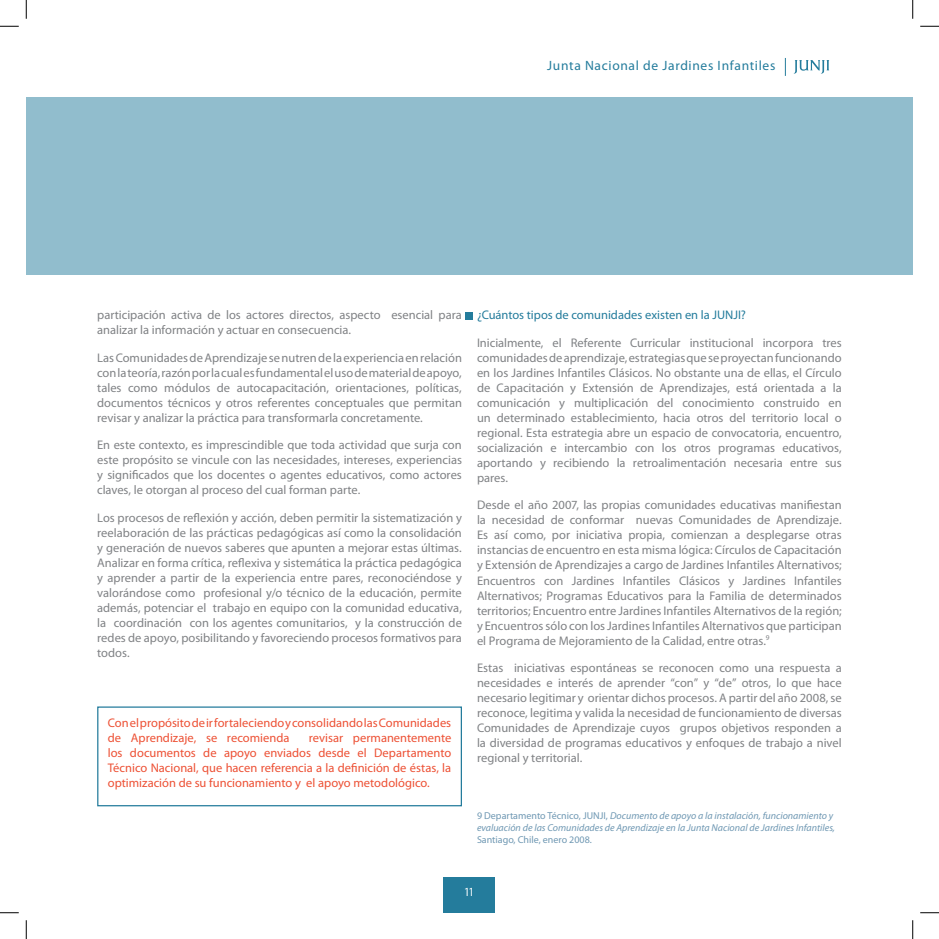
<style>
.page{position:relative;width:939px;height:939px;background:#fff}
.page>*{position:absolute;margin:0;border:0;box-sizing:border-box;transform-origin:0 0}
.t1{font:13.5px "Myriad Pro";letter-spacing:.05em;color:#247c9c}
.t2{font:12.5px/15px "Myriad Pro";color:#808285;text-align:justify}
.t3{font:12.5px/15px "Myriad Pro";color:#ed5135}
.t4{font:12.5px "Myriad Pro";color:#247c9c}
.t5{font:condensed 12.5px "Myriad Pro";color:#fff}
.t6{font:italic 10px/12px "Myriad Pro";color:#6f98b3}
.t7{font:10px "Myriad Pro";color:#6f98b3}
.s1{font-style:normal}
</style>
<div class="page">
<svg style="left:793px;top:60px;width:36px;height:14px"></svg>
<svg style="left:785px;top:58px;width:1px;height:18px"></svg>
<div style="left:443px;top:877px;width:52px;height:35px;background:#247c9c"></div>
<div style="left:26px;top:97px;width:886px;height:177px;background:#91bdcd"></div>
<div style="left:97px;top:706px;width:365px;height:100px;border:1px solid #247c9c"></div>
<div style="left:466px;top:313px;width:7px;height:7px;background:#247c9c"></div>
<svg style="left:0;top:25px;width:19px;height:2px"></svg>
<svg style="left:920px;top:25px;width:18px;height:2px"></svg>
<svg style="left:0;top:912px;width:19px;height:1px"></svg>
<svg style="left:920px;top:912px;width:18px;height:1px"></svg>
<svg style="left:25px;top:0;width:2px;height:19px"></svg>
<svg style="left:25px;top:920px;width:2px;height:18px"></svg>
<svg style="left:912px;top:0;width:1px;height:19px"></svg>
<svg style="left:912px;top:920px;width:1px;height:18px"></svg>
<p class="t1" style="left:547px;top:58px;width:229px">Junta Nacional de Jardines Infantiles</p>
<p class="t2" style="left:97px;top:308px;width:366px">participación activa de los actores directos, aspecto esencial para analizar la información y actuar en consecuencia.</p>
<p class="t2" style="left:97px;top:350px;width:366px">Las Comunidades de Aprendizaje se nutren de la experiencia en relación con la teoría, razón por la cual es fundamental el uso de material de apoyo, tales como módulos de autocapacitación, orientaciones, políticas, documentos técnicos y otros referentes conceptuales que permitan revisar y analizar la práctica para transformarla concretamente.</p>
<p class="t2" style="left:97px;top:438px;width:366px">En este contexto, es imprescindible que toda actividad que surja con este propósito se vincule con las necesidades, intereses, experiencias y significados que los docentes o agentes educativos, como actores claves, le otorgan al proceso del cual forman parte.</p>
<p class="t2" style="left:97px;top:510px;width:366px">Los procesos de reflexión y acción, deben permitir la sistematización y reelaboración de las prácticas pedagógicas así como la consolidación y generación de nuevos saberes que apunten a mejorar estas últimas.<br>Analizar en forma crítica, reflexiva y sistemática la práctica pedagógica y aprender a partir de la experiencia entre pares, reconociéndose y valorándose como profesional y/o técnico de la educación, permite además, potenciar el trabajo en equipo con la comunidad educativa, la coordinación con los agentes comunitarios, y la construcción de redes de apoyo, posibilitando y favoreciendo procesos formativos para todos.</p>
<p class="t3" style="left:108px;top:715px;width:345px">Con el propósito de ir fortaleciendo y consolidando las Comunidades de Aprendizaje, se recomienda</p>
<p class="t3" style="left:108px;top:730px;width:345px;text-align:justify;text-indent:201px">revisar permanentemente los documentos de apoyo enviados desde el Departamento Técnico Nacional, que hacen referencia a la definición de éstas, la optimización de su funcionamiento y el apoyo metodológico.</p>
<p class="t4" style="left:477px;top:308px;width:270px">¿Cuántos tipos de comunidades existen en la JUNJI?</p>
<p class="t2" style="left:477px;top:335px;width:366px">Inicialmente, el Referente Curricular institucional incorpora tres comunidades de aprendizaje, estrategias que se proyectan funcionando en los Jardines Infantiles Clásicos. No obstante una de ellas, el Círculo de Capacitación y Extensión de Aprendizajes, está orientada a la comunicación y multiplicación del conocimiento construido en un determinado establecimiento, hacia otros del territorio local o regional. Esta estrategia abre un espacio de convocatoria, encuentro, socialización e intercambio con los otros programas educativos, aportando y recibiendo la retroalimentación necesaria entre sus pares.</p>
<p class="t2" style="left:477px;top:498px;width:366px">Desde el año 2007, las propias comunidades educativas manifiestan la necesidad de conformar nuevas Comunidades de Aprendizaje.<br>Es así como, por iniciativa propia, comienzan a desplegarse otras instancias de encuentro en esta misma lógica: Círculos de Capacitación y Extensión de Aprendizajes a cargo de Jardines Infantiles Alternativos; Encuentros con Jardines Infantiles Clásicos y Jardines Infantiles Alternativos; Programas Educativos para la Familia de determinados territorios; Encuentro entre Jardines Infantiles Alternativos de la región; y Encuentros sólo con los Jardines Infantiles Alternativos que participan el Programa de Mejoramiento de la Calidad, entre otras.<sup>9</sup></p>
<p class="t2" style="left:477px;top:660px;width:366px">Estas iniciativas espontáneas se reconocen como una respuesta a necesidades e interés de aprender “con” y “de” otros, lo que hace necesario legitimar y orientar dichos procesos. A partir del año 2008, se reconoce, legitima y valida la necesidad de funcionamiento de diversas Comunidades de Aprendizaje cuyos grupos objetivos responden a la diversidad de programas educativos y enfoques de trabajo a nivel regional y territorial.</p>
<p class="t6" style="left:477px;top:809px;width:359px"><span class="s1">9 Departamento Técnico, JUNJI,</span> Documento de apoyo a la instalación, funcionamiento y evaluación de las Comunidades de Aprendizaje en la Junta Nacional de Jardines Infantiles,</p>
<p class="t7" style="left:477px;top:833px;width:116px">Santiago, Chile, enero 2008.</p>
<p class="t5" style="left:464px;top:883px;width:10px">11</p>
</div>
